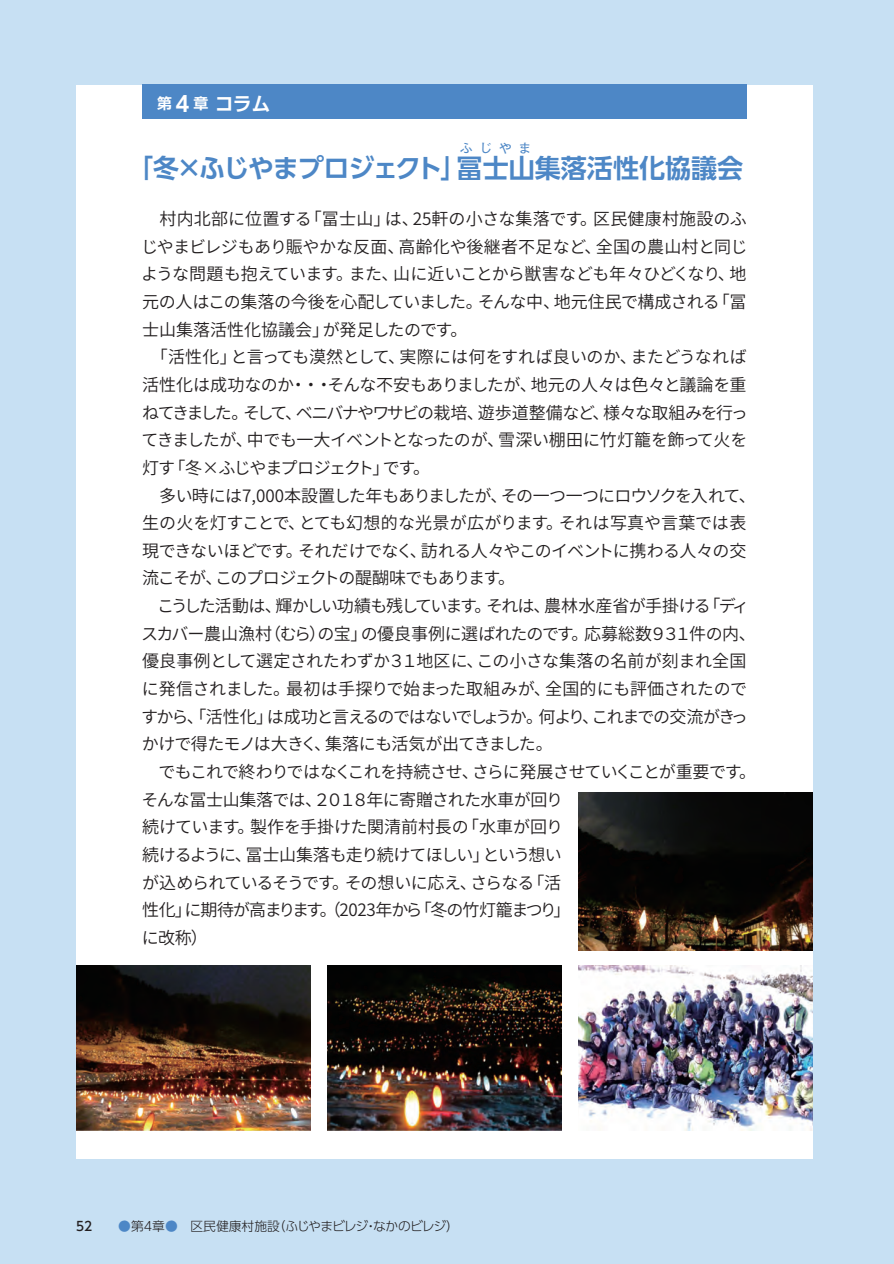
<style>
.page{position:relative;width:894px;height:1264px;background:#fff}
.page>*{position:absolute;margin:0;border:0;box-sizing:border-box;transform-origin:0 0}
.t1{font:700 26.1px "UD Shin Go Pr 6 De";color:#4d87c6}
.t2{font:16.95px/27.6px "Source Han Sans";letter-spacing:-.035em;color:#231f20}
.t3{font:700 14.85px "UD Shin Go Pr 6 N De";color:#fff}
.t4{font:700 13.05px "UD Shin Go Pr 6 De";color:#4d87c6}
.t5{font:300 12.75px "UD Shin Go Pr 6 N";letter-spacing:-.025em;color:#231f20}
.t6{font:500 12.75px "UD Shin Go C Oniz Pr 6 N";color:#231f20}
.s1{font-size:21.3px}
.s2{font-size:19.2px}
.s3{color:#4d87c6}
</style>
<div class="page">
<div style="left:0;top:0;width:892px;height:1264px;background:#c7e0f3"></div>
<div style="left:76px;top:85px;width:736px;height:1073px;background:#fff"></div>
<div style="left:142px;top:85px;width:604px;height:34px;background:#4d87c6"></div>
<img style="left:76px;top:965px;width:234px;height:166px">
<img style="left:327px;top:965px;width:234px;height:166px">
<img style="left:578px;top:965px;width:234px;height:166px">
<img style="left:578px;top:793px;width:234px;height:157px">
<p class="t3" style="left:142px;top:92px;width:130px">　第 <span class="s1">4</span> 章<span class="s2">コラム</span></p>
<p class="t4" style="left:459px;top:138px;width:73px">ふじやま</p>
<h1 class="t1" style="left:127px;top:147px;width:617px">「冬×ふじやまプロジェクト」冨士山集落活性化協議会</h1>
<p class="t2" style="left:141px;top:205px;width:616px">　村内北部に位置する「冨士山」は、25軒の小さな集落です。区民健康村施設のふじやまビレジもあり賑やかな反面、高齢化や後継者不足など、全国の農山村と同じような問題も抱えています。また、山に近いことから獣害なども年々ひどくなり、地元の人はこの集落の今後を心配していました。そんな中、地元住民で構成される「冨士山集落活性化協議会」が発足したのです。<br>　「活性化」と言っても漠然として、実際には何をすれば良いのか、またどうなれば活性化は成功なのか・・・そんな不安もありましたが、地元の人々は色々と議論を重ねてきました。そして、ベニバナやワサビの栽培、遊歩道整備など、様々な取組みを行ってきましたが、中でも一大イベントとなったのが、雪深い棚田に竹灯籠を飾って火を灯す「冬×ふじやまプロジェクト」です。<br>　多い時には7,000本設置した年もありましたが、その一つ一つにロウソクを入れて、生の火を灯すことで、とても幻想的な光景が広がります。それは写真や言葉では表現できないほどです。それだけでなく、訪れる人々やこのイベントに携わる人々の交流こそが、このプロジェクトの醍醐味でもあります。<br>　こうした活動は、輝かしい功績も残しています。それは、農林水産省が手掛ける「ディスカバー農山漁村（むら）の宝」の優良事例に選ばれたのです。応募総数９３１件の内、優良事例として選定されたわずか３１地区に、この小さな集落の名前が刻まれ全国に発信されました。最初は手探りで始まった取組みが、全国的にも評価されたのですから、「活性化」は成功と言えるのではないでしょうか。何より、これまでの交流がきっかけで得たモノは大きく、集落にも活気が出てきました。<br>　でもこれで終わりではなくこれを持続させ、さらに発展させていくことが重要です。そんな冨士山集落では、２０１８年に寄贈された水車が回り<br>続けています。製作を手掛けた関清前村長の「水車が回り<br>続けるように、冨士山集落も走り続けてほしい」という想い<br>が込められているそうです。その想いに応え、さらなる「活<br>性化」に期待が高まります。（2023年から「冬の竹灯籠まつり」<br>に改称）</p>
<p class="t6" style="left:76px;top:1216px;width:18px">52</p>
<p class="t5" style="left:118px;top:1216px;width:342px"><span class="s3">●</span>第4章<span class="s3">●</span> 区民健康村施設（ふじやまビレジ・なかのビレジ）</p>
</div>
